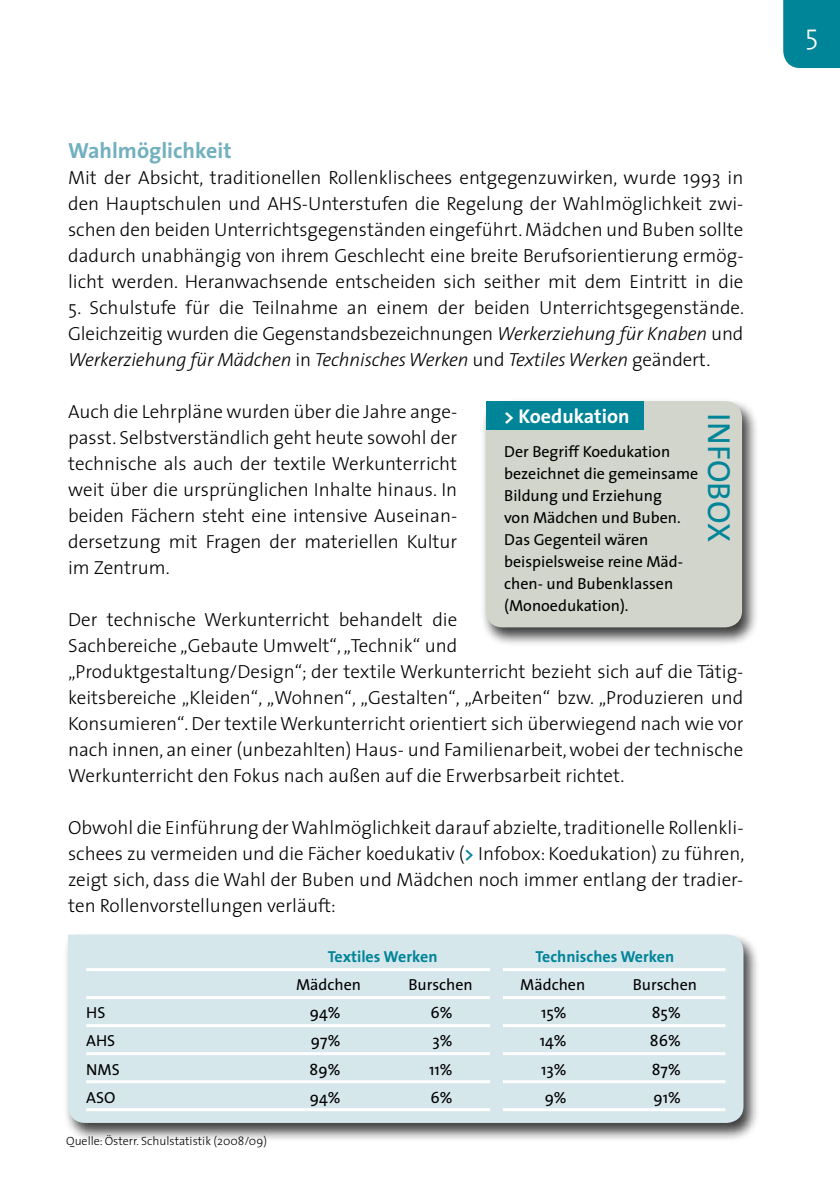
<style>
.page{position:relative;width:840px;height:1191px;background:#fff}
.page>*{position:absolute;margin:0;border:0;box-sizing:border-box;transform-origin:0 0}
.t1{font:32px "The Sans";color:#008498}
.t2{font:300 28px "The Sans";color:#fff}
.t3{font:700 22px "The Sans";color:#72b0c0}
.t4{font:700 20px "The Sans";color:#fff}
.t5{font:300 19px/26px "The Sans";color:#000;text-align:justify}
.t6{font:16px/22px "The Sans";color:#000}
.t7{font:700 16px "The Sans";color:#008498}
.t8{font:300 12px "The Sans";color:#000}
.s1{font-style:italic}
.s2{font-weight:600;color:#008498}
</style>
<div class="page">
<div style="left:783px;top:0;width:56px;height:68px;background:#008498"></div>
<div style="left:480px;top:398px;width:278px;height:249px;background:#000;opacity:.75"></div>
<div style="left:485px;top:401px;width:256px;height:226px;background:#d1d5cb;border-radius:17px"></div>
<div style="left:63px;top:932px;width:697px;height:210px;background:#000;opacity:.75"></div>
<div style="left:68px;top:934px;width:675px;height:189px;background:#d6e7ec"></div>
<div style="left:485px;top:401px;width:158px;height:28px;background:#008498"></div>
<hr style="left:86px;top:968px;width:639px;height:3px;background:#fff">
<hr style="left:86px;top:996px;width:639px;height:3px;background:#fff">
<hr style="left:86px;top:1024px;width:639px;height:3px;background:#fff">
<hr style="left:86px;top:1052px;width:639px;height:3px;background:#fff">
<hr style="left:86px;top:1080px;width:639px;height:3px;background:#fff">
<hr style="left:86px;top:1108px;width:639px;height:3px;background:#fff">
<div style="left:490px;top:957px;width:12px;height:160px;background:#d6e7ec"></div>
<p class="t3" style="left:68px;top:132px;width:165px">Wahlmöglichkeit</p>
<p class="t5" style="left:68px;top:164px;width:676px">Mit der Absicht, traditionellen Rollenklischees entgegenzuwirken, wurde 1993 in den Hauptschulen und AHS-Unterstufen die Regelung der Wahlmöglichkeit zwi&shy;schen den beiden Unterrichtsgegenständen eingeführt. Mädchen und Buben sollte dadurch unabhängig von ihrem Geschlecht eine breite Berufsorientierung ermög&shy;licht werden. Heranwachsende entscheiden sich seither mit dem Eintritt in die</p>
<p class="t5" style="left:68px;top:294px;width:677px">5. Schulstufe für die Teilnahme an einem der beiden Unterrichtsgegenstände.<br>Gleichzeitig wurden die Gegenstandsbezeichnungen <span class="s1">Werkerziehung für Knaben</span> und <span class="s1">Werkerziehung für Mädchen</span> in <span class="s1">Technisches Werken</span> und <span class="s1">Textiles Werken</span> geändert.</p>
<p class="t5" style="left:68px;top:398px;width:390px">Auch die Lehrpläne wurden über die Jahre ange&shy;passt. Selbstverständlich geht heute sowohl der technische als auch der textile Werkunterricht weit über die ursprünglichen Inhalte hinaus. In beiden Fächern steht eine intensive Auseinan&shy;dersetzung mit Fragen der materiellen Kultur im Zentrum.</p>
<p class="t5" style="left:68px;top:606px;width:676px;text-align:left">Der technische Werkunterricht behandelt die<br>Sachbereiche „Gebaute Umwelt“, „Technik“ und<br>„Produktgestaltung/Design“; der textile Werkunterricht bezieht sich auf die Tätig&shy;keitsbereiche „Kleiden“, „Wohnen“, „Gestalten“, „Arbeiten“ bzw. „Produzieren und Konsumieren“. Der textile Werkunterricht orientiert sich überwiegend nach wie vor nach innen, an einer (unbezahlten) Haus- und Familienarbeit, wobei der technische Werkunterricht den Fokus nach außen auf die Erwerbsarbeit richtet.</p>
<p class="t5" style="left:68px;top:813px;width:677px">Obwohl die Einführung der Wahlmöglichkeit darauf abzielte, traditionelle Rollenkli&shy;schees zu vermeiden und die Fächer koedukativ (<span class="s2">&gt;</span> Infobox: Koedukation) zu führen, zeigt sich, dass die Wahl der Buben und Mädchen noch immer entlang der tradier&shy;ten Rollenvorstellungen verläuft:</p>
<p class="t4" style="left:504px;top:400px;width:127px">&gt; Koedukation</p>
<p class="t6" style="left:504px;top:440px;width:196px">Der Begriff Koedukation bezeichnet die gemeinsame<br>Bildung und Erziehung<br>von Mädchen und Buben.<br>Das Gegenteil wären beispielsweise reine Mäd&shy;chen- und Bubenklassen (Monoedukation).</p>
<h1 class="t1" style="left:745px;top:412px;width:131px;rotate:90deg">In fobox</h1>
<p class="t7" style="left:327px;top:943px;width:111px">Textiles Werken</p>
<p class="t7" style="left:535px;top:943px;width:140px">Technisches Werken</p>
<p class="t6" style="left:296px;top:973px;width:66px">Mädchen</p>
<p class="t6" style="left:408px;top:973px;width:66px">Burschen</p>
<p class="t6" style="left:520px;top:973px;width:66px">Mädchen</p>
<p class="t6" style="left:632px;top:973px;width:66px">Burschen</p>
<p class="t6" style="left:86px;top:1001px;width:21px">HS</p>
<p class="t6" style="left:309px;top:1001px;width:32px">94%</p>
<p class="t6" style="left:430px;top:1001px;width:24px">6%</p>
<p class="t6" style="left:540px;top:1001px;width:27px">15%</p>
<p class="t6" style="left:651px;top:1001px;width:31px">85%</p>
<p class="t6" style="left:86px;top:1029px;width:31px">AHS</p>
<p class="t6" style="left:311px;top:1029px;width:31px">97%</p>
<p class="t6" style="left:432px;top:1029px;width:22px">3%</p>
<p class="t6" style="left:539px;top:1029px;width:28px">14%</p>
<p class="t6" style="left:649px;top:1029px;width:32px">86%</p>
<p class="t6" style="left:86px;top:1057px;width:35px">NMS</p>
<p class="t6" style="left:309px;top:1057px;width:32px">89%</p>
<p class="t6" style="left:429px;top:1057px;width:25px">11%</p>
<p class="t6" style="left:541px;top:1057px;width:27px">13%</p>
<p class="t6" style="left:651px;top:1057px;width:31px">87%</p>
<p class="t6" style="left:86px;top:1085px;width:25px">ASO</p>
<p class="t6" style="left:309px;top:1085px;width:32px">94%</p>
<p class="t6" style="left:430px;top:1085px;width:24px">6%</p>
<p class="t6" style="left:544px;top:1085px;width:24px">9%</p>
<p class="t6" style="left:653px;top:1085px;width:29px">91%</p>
<p class="t8" style="left:66px;top:1131px;width:202px">Quelle: Österr. Schulstatistik (2008/09)</p>
<h2 class="t2" style="left:804px;top:12px;width:15px">5</h2>
</div>
